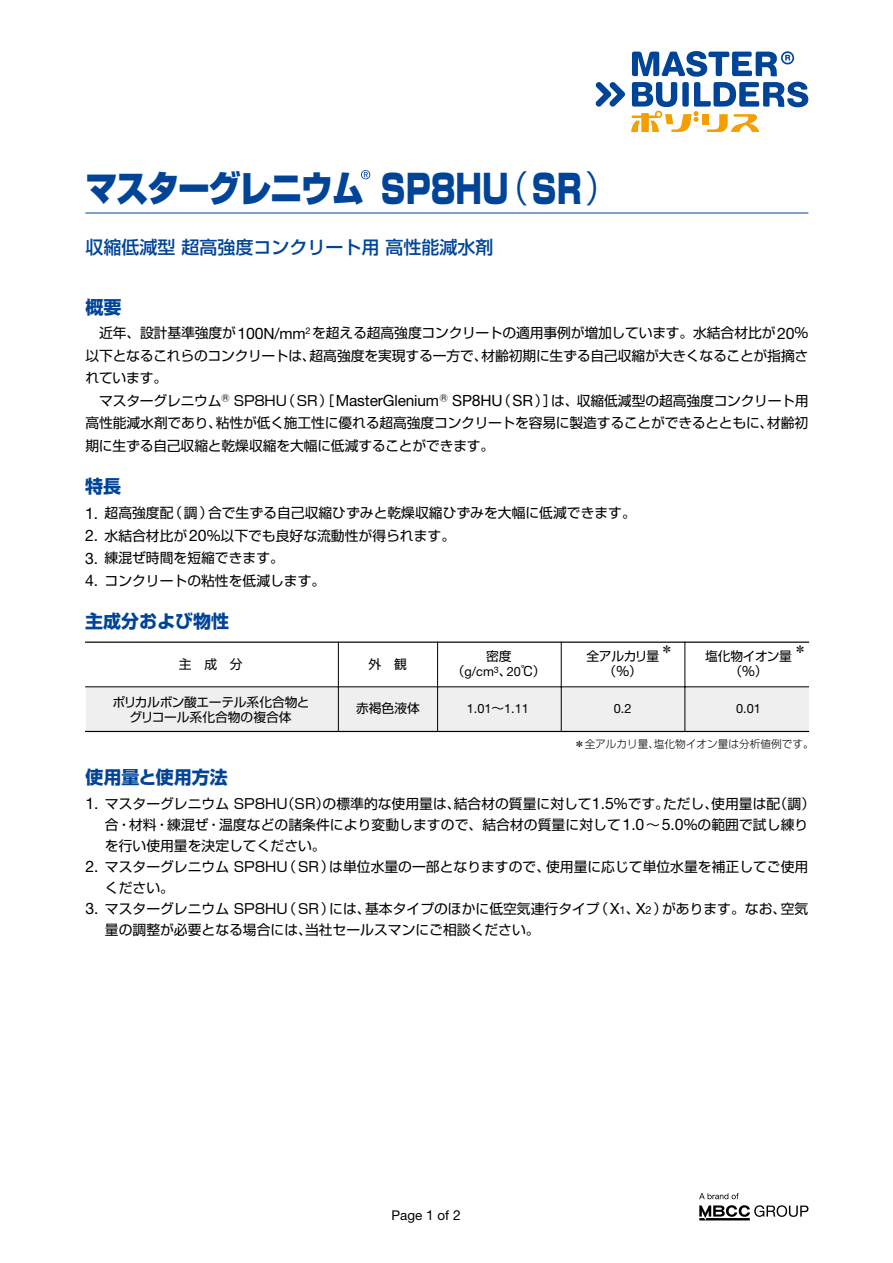
<style>
.page{position:relative;width:893px;height:1263px;background:#fff}
.page>*{position:absolute;margin:0;border:0;box-sizing:border-box;transform-origin:0 0}
.t1{font:900 36px "Shin Go Pro";letter-spacing:-.05em;color:#004498;scale:.9 1}
.t2{font:500 18px "Shin Go Pro";color:#004498}
.t3{font:700 18px "Shin Go Pro";color:#004498}
.t4{font:13.8px/22.5px "Shin Go Pro";color:#000}
.t5{font:13.5px "Helvetica Neue";color:#000}
.t6{font:12.75px/15.3px "Shin Go Pro Regular 90 pv RKSJ H";letter-spacing:-.02em;color:#000;text-align:center}
.t7{font:12.75px "Helvetica Neue";color:#000}
.t8{font:300 10.65px "Shin Go Pro";color:#000}
.s1{font-size:39.6px}
.s2{font-weight:400}
.s3{font-family:"Helvetica Neue";font-size:15.9px}
.s4{font-family:"Helvetica Neue";font-size:15.45px}
.s5{font-family:"Shin Go Pro Regular 90 pv RKSJ H"}
.s6{font-family:"Helvetica Neue";font-size:11.1px}
.s7{font-size:13.8px}
</style>
<div class="page">
<hr style="left:85px;top:213px;width:723px;height:1px;background:#004498">
<svg style="left:361px;top:170px;width:9px;height:9px"></svg>
<div style="left:86px;top:687px;width:722px;height:44px;background:#efefef"></div>
<hr style="left:86px;top:641px;width:722px;height:2px;background:#000">
<hr style="left:86px;top:731px;width:722px;height:1px;background:#000">
<hr style="left:86px;top:686px;width:722px;height:1px;background:#000">
<hr style="left:338px;top:642px;width:1px;height:89px;background:#000">
<hr style="left:437px;top:642px;width:1px;height:89px;background:#000">
<hr style="left:561px;top:642px;width:1px;height:89px;background:#000">
<hr style="left:684px;top:642px;width:1px;height:89px;background:#000">
<svg style="left:596px;top:82px;width:29px;height:25px"></svg>
<svg style="left:631px;top:51px;width:177px;height:81px"></svg>
<svg style="left:699px;top:1193px;width:40px;height:6px"></svg>
<svg style="left:699px;top:1205px;width:109px;height:15px"></svg>
<h1 class="t1" style="left:85px;top:160px;width:591px">マスターグレニウム <span class="s1">SP8HU</span><span class="s2">（</span> <span class="s1">SR</span> <span class="s2">）</span></h1>
<h2 class="t2" style="left:85px;top:232px;width:409px">収縮低減型 超高強度コンクリート用 高性能減水剤</h2>
<h2 class="t3" style="left:85px;top:292px;width:38px">概要</h2>
<p class="t4" style="left:85px;top:320px;width:725px;text-align:justify">　近年、設計基準強度が<span class="s3">100</span><span class="s4">N/mm</span><sup>2</sup> を超える超高強度コンクリートの適用事例が増加しています。水結合材比が<span class="s3">20</span>％以下となるこれらのコンクリートは、超高強度を実現する一方で、材齢初期に生ずる自己収縮が大きくなることが指摘されています。</p>
<p class="t4" style="left:85px;top:388px;width:725px;text-align:justify;text-indent:14px">マスターグレニウム<sup>Ⓡ</sup> SP8HU（SR）［<span class="s4">MasterGlenium</span><sup>Ⓡ</sup> <span class="s4">SP</span><span class="s3">8</span><span class="s4">HU</span>（<span class="s4">SR</span>）］は、収縮低減型の超高強度コンクリート用高性能減水剤であり、粘性が低く施工性に優れる超高強度コンクリートを容易に製造することができるとともに、材齢初期に生ずる自己収縮と乾燥収縮を大幅に低減することができます。</p>
<h2 class="t3" style="left:85px;top:472px;width:37px">特長</h2>
<p class="t4" style="left:85px;top:500px;width:552px"><span class="s3">1</span><span class="s4">.</span> 超高強度配（調）合で生ずる自己収縮ひずみと乾燥収縮ひずみを大幅に低減できます。</p>
<p class="t4" style="left:85px;top:522px;width:372px"><span class="s3">2</span><span class="s4">.</span> 水結合材比が<span class="s3">20</span>％以下でも良好な流動性が得られます。</p>
<p class="t4" style="left:85px;top:545px;width:200px"><span class="s3">3</span><span class="s4">.</span> 練混ぜ時間を短縮できます。</p>
<p class="t4" style="left:85px;top:567px;width:242px"><span class="s3">4</span><span class="s4">.</span> コンクリートの粘性を低減します。</p>
<h2 class="t3" style="left:85px;top:607px;width:145px">主成分および物性</h2>
<p class="t6" style="left:660px;top:640px;width:14px">＊</p>
<p class="t6" style="left:794px;top:640px;width:14px">＊</p>
<p class="t6" style="left:586px;top:647px;width:74px">全アルカリ量（％）</p>
<p class="t6" style="left:705px;top:647px;width:88px">塩化物イオン量（％）</p>
<p class="t6" style="left:486px;top:647px;width:27px">密度</p>
<p class="t7" style="left:452px;top:664px;width:95px"><span class="s5">（</span>g/cm<sup>3</sup><span class="s5">、</span>20<span class="s5">℃）</span></p>
<p class="t6" style="left:179px;top:655px;width:65px">主　成　分</p>
<p class="t6" style="left:369px;top:655px;width:40px">外　観</p>
<p class="t6" style="left:112px;top:693px;width:199px">ポリカルボン酸エーテル系化合物とグリコール系化合物の複合体</p>
<p class="t6" style="left:356px;top:699px;width:65px">赤褐色液体</p>
<p class="t7" style="left:467px;top:701px;width:64px">1.01<span class="s5">～</span>1.11</p>
<p class="t7" style="left:614px;top:701px;width:19px">0.2</p>
<p class="t7" style="left:736px;top:701px;width:26px">0.01</p>
<p class="t8" style="left:574px;top:735px;width:241px">＊全アルカリ量、塩化物イオン量は分析値例です。</p>
<h2 class="t3" style="left:85px;top:763px;width:144px">使用量と使用方法</h2>
<p class="t4" style="left:105px;top:791px;width:712px;line-height:21px;text-indent:-19px"><span class="s3">1</span><span class="s4">.</span> マスターグレニウム SP8HU（SR）の標準的な使用量は、結合材の質量に対して<span class="s3">1</span><span class="s4">.</span><span class="s3">5</span>％です。ただし、使用量は配（調）合・材料・練混ぜ・温度などの諸条件により変動しますので、結合材の質量に対して<span class="s3">1</span><span class="s4">.</span><span class="s3">0</span>～<span class="s3">5</span><span class="s4">.</span><span class="s3">0</span>％の範囲で試し練りを行い使用量を決定してください。</p>
<p class="t4" style="left:105px;top:854px;width:705px;line-height:21px;text-indent:-20px"><span class="s3">2</span><span class="s4">.</span> マスターグレニウム SP8HU（SR）は単位水量の一部となりますので、使用量に応じて単位水量を補正してご使用ください。</p>
<p class="t4" style="left:105px;top:896px;width:705px;line-height:21px;text-indent:-19px"><span class="s3">3</span><span class="s4">.</span> マスターグレニウム SP8HU（SR）には、基本タイプのほかに低空気連行タイプ（<span class="s4">X</span><span class="s6">1</span>、<span class="s4">X</span><span class="s6">2</span> ）があります。なお、空気量の調整が必要となる場合には、当社セールスマンにご相談ください。</p>
<p class="t5" style="left:392px;top:1207px;width:71px">Page <span class="s7">1</span> of <span class="s7">2</span></p>
</div>
